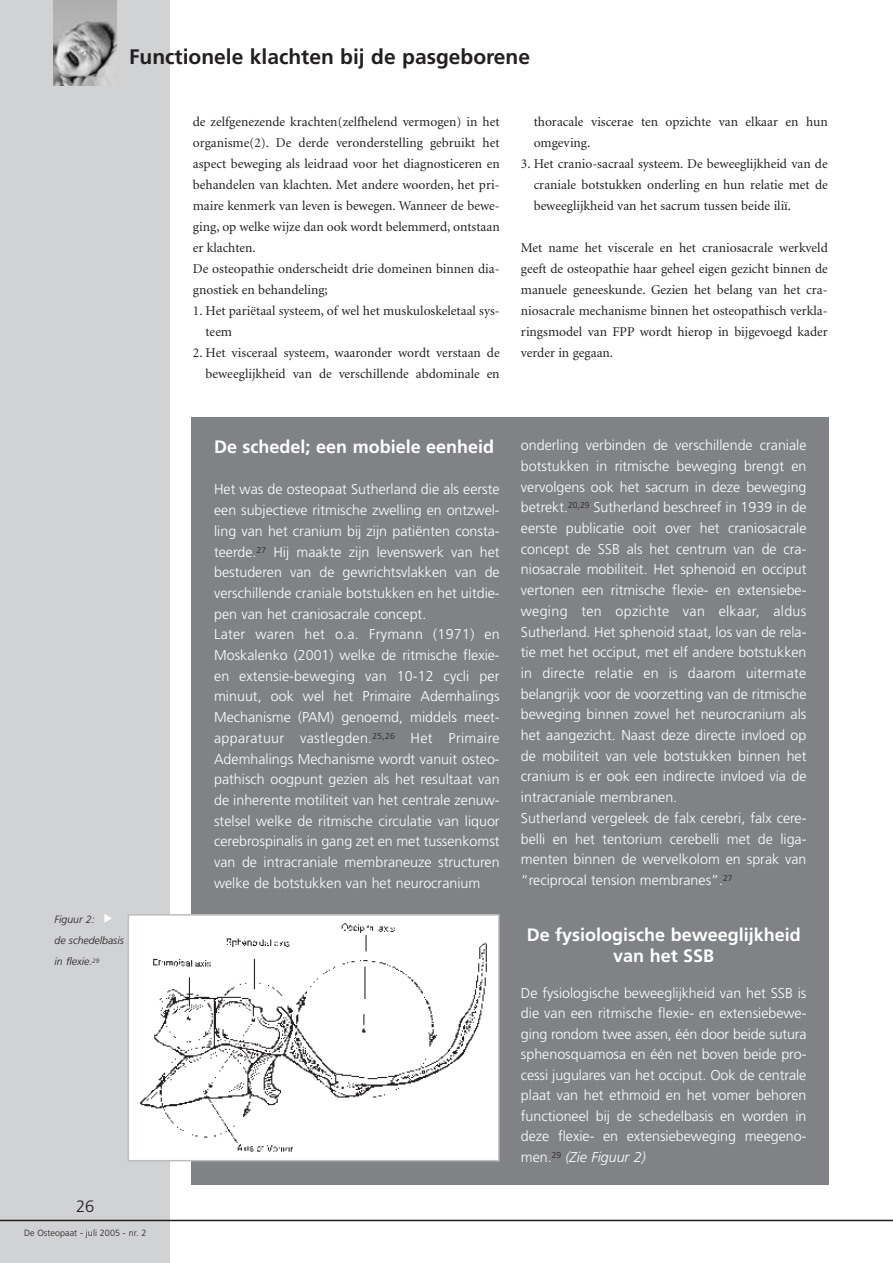
<style>
.page{position:relative;width:893px;height:1263px;background:#fff}
.page>*{position:absolute;margin:0;border:0;box-sizing:border-box;transform-origin:0 0}
.t1{font:700 21px "Frutiger";color:#231f20}
.t2{font:700 18px/20.7px "Frutiger";color:#fff;text-align:center}
.t3{font:300 16.5px "Frutiger";color:#231f20}
.t4{font:300 14.25px/20.7px "Frutiger";color:#fff}
.t5{font:13.5px/21px "Minion";color:#231f20}
.t6{font:italic 300 10.5px/21px "Frutiger";color:#231f20}
.t7{font:300 9px "Frutiger";letter-spacing:.005em;color:#231f20}
.s1{font-style:italic}
</style>
<div class="page">
<div style="left:0;top:0;width:170px;height:1263px;background:#d1d2d4"></div>
<hr style="left:0;top:1220px;width:893px;height:1px;background:#231f20">
<div style="left:191px;top:417px;width:638px;height:767px;background:#808285"></div>
<img style="left:53px;top:0;width:64px;height:85px">
<div style="left:128px;top:915px;width:371px;height:246px;background:#fff"></div>
<img style="left:140px;top:923px;width:347px;height:229px">
<div style="left:128px;top:914px;width:372px;height:247px;border:2px solid #bcbdc0"></div>
<h1 class="t1" style="left:129px;top:48px;width:403px">Functionele klachten bij de pasgeborene</h1>
<p class="t6" style="left:55px;top:910px;width:71px">Figuur 2:<br>de schedelbasis in flexie.<sup>29</sup></p>
<p class="t3" style="left:76px;top:1199px;width:20px">26</p>
<p class="t7" style="left:24px;top:1229px;width:124px">De Osteopaat - juli 2005 - nr. 2</p>
<p class="t5" style="left:193px;top:112px;width:308px">de zelfgenezende krachten(zelfhelend vermogen) in het organisme(2). De derde veronderstelling gebruikt het aspect beweging als leidraad voor het diagnosticeren en behandelen van klachten. Met andere woorden, het pri&shy;maire kenmerk van leven is bewegen. Wanneer de bewe&shy;ging, op welke wijze dan ook wordt belemmerd, ontstaan er klachten.<br>De osteopathie onderscheidt drie domeinen binnen dia&shy;gnostiek en behandeling;</p>
<p class="t5" style="left:206px;top:301px;width:296px;text-indent:-13px">1. Het pariëtaal systeem, of wel het muskuloskeletaal sys&shy;teem</p>
<p class="t5" style="left:193px;top:343px;width:308px;text-align:right">2. Het visceraal systeem, waaronder wordt verstaan de beweeglijkheid van de verschillende abdominale en</p>
<p class="t5" style="left:534px;top:112px;width:296px">thoracale viscerae ten opzichte van elkaar en hun omgeving.</p>
<p class="t5" style="left:534px;top:154px;width:296px;text-align:justify;text-indent:-13px">3. Het cranio-sacraal systeem. De beweeglijkheid van de craniale botstukken onderling en hun relatie met de beweeglijkheid van het sacrum tussen beide iliï.</p>
<p class="t5" style="left:521px;top:238px;width:308px;text-align:justify">Met name het viscerale en het craniosacrale werkveld geeft de osteopathie haar geheel eigen gezicht binnen de manuele geneeskunde. Gezien het belang van het cra&shy;niosacrale mechanisme binnen het osteopathisch verkla&shy;ringsmodel van FPP wordt hierop in bijgevoegd kader verder in gegaan.</p>
<p class="t2" style="left:214px;top:438px;width:282px">De schedel; een mobiele eenheid</p>
<p class="t4" style="left:214px;top:480px;width:287px">Het was de osteopaat Sutherland die als eerste een subjectieve ritmische zwelling en ontzwel&shy;ling van het cranium bij zijn patiënten consta&shy;teerde.<sup>27</sup> Hij maakte zijn levenswerk van het bestuderen van de gewrichtsvlakken van de verschillende craniale botstukken en het uitdie&shy;pen van het craniosacrale concept.<br>Later waren het o.a. Frymann (1971) en Moskalenko (2001) welke de ritmische flexie&shy;en extensie-beweging van 10-12 cycli per minuut, ook wel het Primaire Ademhalings Mechanisme (PAM) genoemd, middels meet&shy;apparatuur vastlegden.<sup>25,26</sup> Het Primaire Ademhalings Mechanisme wordt vanuit osteo&shy;pathisch oogpunt gezien als het resultaat van de inherente motiliteit van het centrale zenuw&shy;stelsel welke de ritmische circulatie van liquor cerebrospinalis in gang zet en met tussenkomst van de intracraniale membraneuze structuren welke de botstukken van het neurocranium</p>
<p class="t4" style="left:521px;top:436px;width:287px">onderling verbinden de verschillende craniale botstukken in ritmische beweging brengt en vervolgens ook het sacrum in deze beweging betrekt.<sup>20,29</sup> Sutherland beschreef in 1939 in de eerste publicatie ooit over het craniosacrale concept de SSB als het centrum van de cra&shy;niosacrale mobiliteit. Het sphenoid en occiput vertonen een ritmische flexie- en extensiebe&shy;weging ten opzichte van elkaar, aldus Sutherland. Het sphenoid staat, los van de rela&shy;tie met het occiput, met elf andere botstukken in directe relatie en is daarom uitermate belangrijk voor de voorzetting van de ritmische beweging binnen zowel het neurocranium als het aangezicht. Naast deze directe invloed op de mobiliteit van vele botstukken binnen het cranium is er ook een indirecte invloed via de intracraniale membranen.<br>Sutherland vergeleek de falx cerebri, falx cere&shy;belli en het tentorium cerebelli met de liga&shy;menten binnen de wervelkolom en sprak van “reciprocal tension membranes”.<sup>27</sup></p>
<p class="t2" style="left:527px;top:926px;width:276px">De fysiologische beweeglijkheid van het SSB</p>
<p class="t4" style="left:521px;top:983px;width:287px;text-align:justify">De fysiologische beweeglijkheid van het SSB is die van een ritmische flexie- en extensiebewe&shy;ging rondom twee assen, één door beide sutura sphenosquamosa en één net boven beide pro&shy;cessi jugulares van het occiput. Ook de centrale plaat van het ethmoid en het vomer behoren functioneel bij de schedelbasis en worden in deze flexie- en extensiebeweging meegeno&shy;men.<sup>29</sup> <span class="s1">(Zie Figuur 2)</span></p>
</div>
